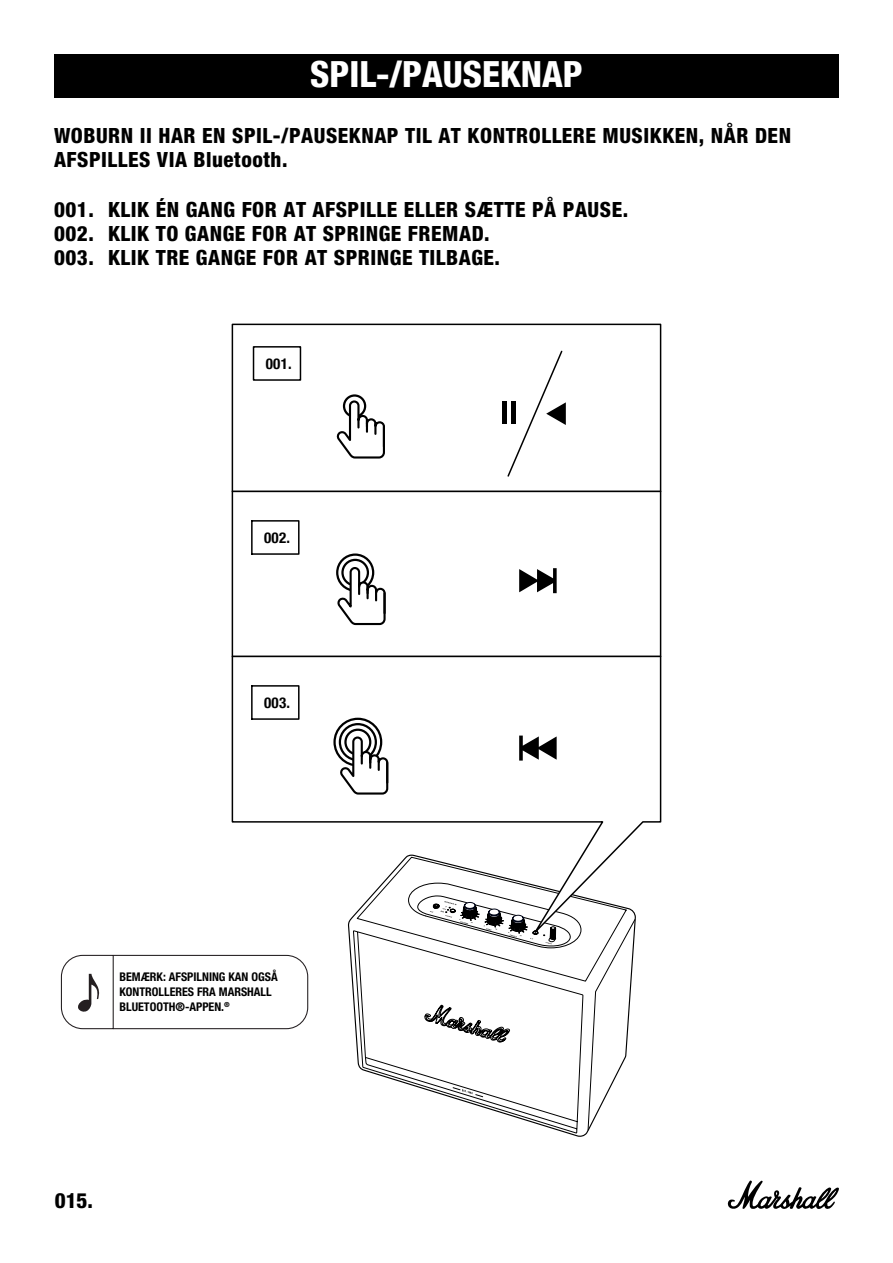
<style>
.page{position:relative;width:893px;height:1263px;background:#fff}
.page>*{position:absolute;margin:0;border:0;box-sizing:border-box;transform-origin:0 0}
.t1{font:800 condensed 36px "Helvetica Neue LT Com";color:#fff}
.t2{font:800 condensed 21px/24px "Helvetica Neue LT Pro";letter-spacing:.025em;color:#000}
.t3{font:800 condensed 21px "Helvetica Neue LT Std";color:#000}
.t4{font:700 condensed 15px "Helvetica Neue";letter-spacing:.02em;color:#000}
.t5{font:700 condensed 12px/15px "Helvetica Neue LT Pro";color:#000}
.s1{font-family:"Helvetica Neue LT Std"}
</style>
<div class="page">
<svg style="left:727px;top:1180px;width:112px;height:29px"></svg>
<div style="left:54px;top:54px;width:785px;height:44px;background:#000"></div>
<svg style="left:60px;top:954px;width:249px;height:76px"></svg>
<svg style="left:353px;top:934px;width:282px;height:203px"></svg>
<svg style="left:425px;top:1005px;width:85px;height:37px"></svg>
<svg style="left:452px;top:1087px;width:32px;height:10px"></svg>
<svg style="left:356px;top:934px;width:271px;height:48px"></svg>
<svg style="left:231px;top:323px;width:431px;height:611px"></svg>
<hr style="left:232px;top:490px;width:429px;height:2px;background:#000">
<div style="left:253px;top:346px;width:48px;height:35px;border:2px solid #000"></div>
<svg style="left:250px;top:519px;width:50px;height:36px"></svg>
<svg style="left:250px;top:684px;width:50px;height:36px"></svg>
<hr style="left:232px;top:655px;width:429px;height:2px;background:#000">
<div style="left:343px;top:394px;width:23px;height:24px;border:2px solid #000;border-radius:50%"></div>
<svg style="left:335px;top:399px;width:51px;height:67px"></svg>
<hr style="left:383px;top:427px;width:2px;height:20px;background:#000">
<svg style="left:335px;top:552px;width:52px;height:81px"></svg>
<hr style="left:383px;top:593px;width:3px;height:20px;background:#000">
<svg style="left:335px;top:719px;width:46px;height:46px"></svg>
<div style="left:333px;top:718px;width:49px;height:48px;border:2px solid #000;border-radius:50%"></div>
<svg style="left:338px;top:722px;width:51px;height:80px"></svg>
<hr style="left:386px;top:763px;width:2px;height:20px;background:#000">
<svg style="left:519px;top:735px;width:38px;height:25px"></svg>
<svg style="left:519px;top:568px;width:38px;height:25px"></svg>
<div style="left:502px;top:401px;width:5px;height:23px;background:#000"></div>
<svg style="left:506px;top:349px;width:60px;height:129px"></svg>
<h1 class="t1" style="left:310px;top:52px;width:274px">SPIL-/PAUSEKNAP</h1>
<p class="t2" style="left:54px;top:123px;width:739px">WOBURN II HAR EN SPIL-/PAUSEKNAP TIL AT KONTROLLERE MUSIKKEN, NÅR DEN<br>AFSPILLES VIA Bluetooth.</p>
<p class="t2" style="left:54px;top:197px;width:576px"><span class="s1">001.</span> KLIK ÉN GANG FOR AT AFSPILLE ELLER SÆTTE PÅ PAUSE.<br><span class="s1">002.</span> KLIK TO GANGE FOR AT SPRINGE FREMAD.<br><span class="s1">003.</span> KLIK TRE GANGE FOR AT SPRINGE TILBAGE.</p>
<p class="t4" style="left:266px;top:351px;width:27px">001.</p>
<p class="t4" style="left:264px;top:525px;width:27px">002.</p>
<p class="t4" style="left:264px;top:690px;width:27px">003.</p>
<p class="t5" style="left:119px;top:969px;width:160px">BEMÆRK: AFSPILNING KAN OGSÅ<br>KONTROLLERES FRA MARSHALL<br>BLUETOOTH®-APPEN.<sup>®</sup></p>
<p class="t3" style="left:55px;top:1187px;width:40px">015.</p>
</div>
